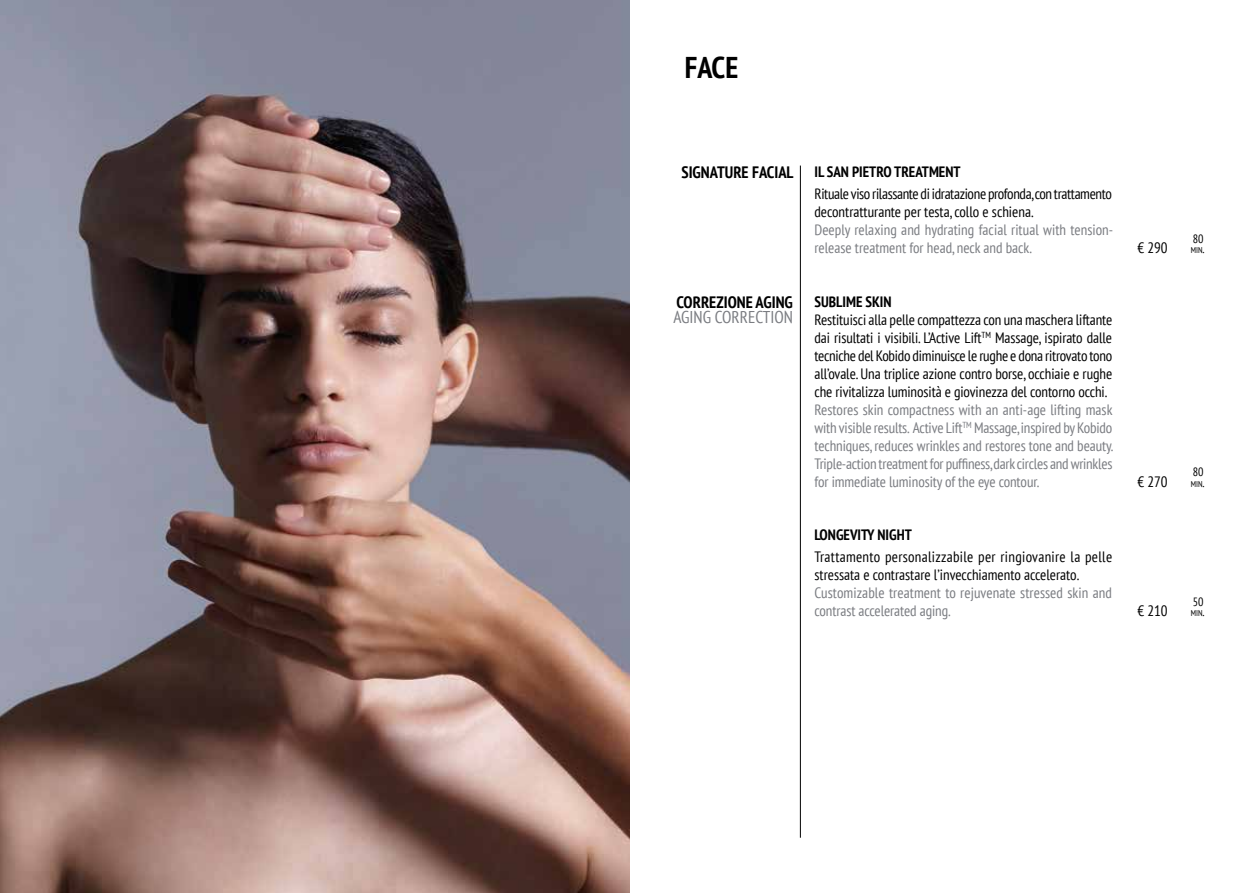
<style>
.page{position:relative;width:1259px;height:893px;background:#fff}
.page>*{position:absolute;margin:0;border:0;box-sizing:border-box;transform-origin:0 0}
.t1{font:700 condensed 30px "PT Sans";color:#000}
.t2{font:condensed 17.1px "PT Sans";color:#7a7c81}
.t3{font:700 condensed 16.5px "PT Sans";color:#000}
.t4{font:condensed 15px/18px "PT Sans";color:#7a7c81}
.t5{font:condensed 15px/18px "PT Sans";color:#000}
.t6{font:condensed 15px/18px "PT Sans";letter-spacing:-.025em;color:#000}
.t7{font:700 condensed 15px "PT Sans";color:#000}
.t8{font:condensed 12px "PT Sans";color:#000}
.t9{font:condensed 8.4px "PT Sans";color:#000}
.s1{font-size:12px}
</style>
<div class="page">
<hr style="left:800px;top:166px;width:1px;height:672px;background:#000">
<img style="left:0;top:0;width:629px;height:893px">
<h1 class="t1" style="left:685px;top:47px;width:55px">FACE</h1>
<p class="t3" style="left:681px;top:161px;width:114px">SIGNATURE FACIAL</p>
<p class="t3" style="left:676px;top:291px;width:118px">CORREZIONE AGING</p>
<p class="t2" style="left:673px;top:306px;width:121px">AGING CORRECTION</p>
<p class="t7" style="left:814px;top:162px;width:148px">IL SAN PIETRO TREATMENT</p>
<p class="t6" style="left:814px;top:184px;width:299px">Rituale viso rilassante di idratazione profonda,con trattamento decontratturante per testa, collo e schiena.</p>
<p class="t4" style="left:814px;top:220px;width:300px">Deeply relaxing and hydrating facial ritual with tension&shy;release treatment for head, neck and back.</p>
<p class="t7" style="left:814px;top:292px;width:79px">SUBLIME SKIN</p>
<p class="t5" style="left:814px;top:310px;width:299px;text-align:justify">Restituisci alla pelle compattezza con una maschera liftante dai risultati i visibili. L’Active Lift<sup>TM</sup> Massage, ispirato dalle tecniche del Kobido diminuisce le rughe e dona ritrovato tono all’ovale. Una triplice azione contro borse, occhiaie e rughe che rivitalizza luminosità e giovinezza del contorno occhi.</p>
<p class="t4" style="left:814px;top:400px;width:300px;text-align:justify">Restores skin compactness with an anti-age lifting mask with visible results. Active Lift<sup>TM</sup> Massage, inspired by Kobido techniques, reduces wrinkles and restores tone and beauty.<br>Triple-action treatment for puffiness, dark circles and wrinkles for immediate luminosity of the eye contour.</p>
<p class="t7" style="left:814px;top:525px;width:99px">LONGEVITY NIGHT</p>
<p class="t5" style="left:814px;top:547px;width:299px">Trattamento personalizzabile per ringiovanire la pelle stressata e contrastare l’invecchiamento accelerato.</p>
<p class="t4" style="left:814px;top:583px;width:299px">Customizable treatment to rejuvenate stressed skin and contrast accelerated aging.</p>
<p class="t5" style="left:1137px;top:238px;width:32px">€ 290</p>
<p class="t8" style="left:1193px;top:231px;width:12px">80</p>
<p class="t9" style="left:1190px;top:245px;width:15px">MIN<span class="s1">.</span></p>
<p class="t8" style="left:1193px;top:464px;width:12px">80</p>
<p class="t5" style="left:1137px;top:472px;width:32px">€ 270</p>
<p class="t9" style="left:1190px;top:478px;width:15px">MIN<span class="s1">.</span></p>
<p class="t8" style="left:1193px;top:594px;width:12px">50</p>
<p class="t5" style="left:1137px;top:601px;width:32px">€ 210</p>
<p class="t9" style="left:1190px;top:608px;width:15px">MIN<span class="s1">.</span></p>
</div>
